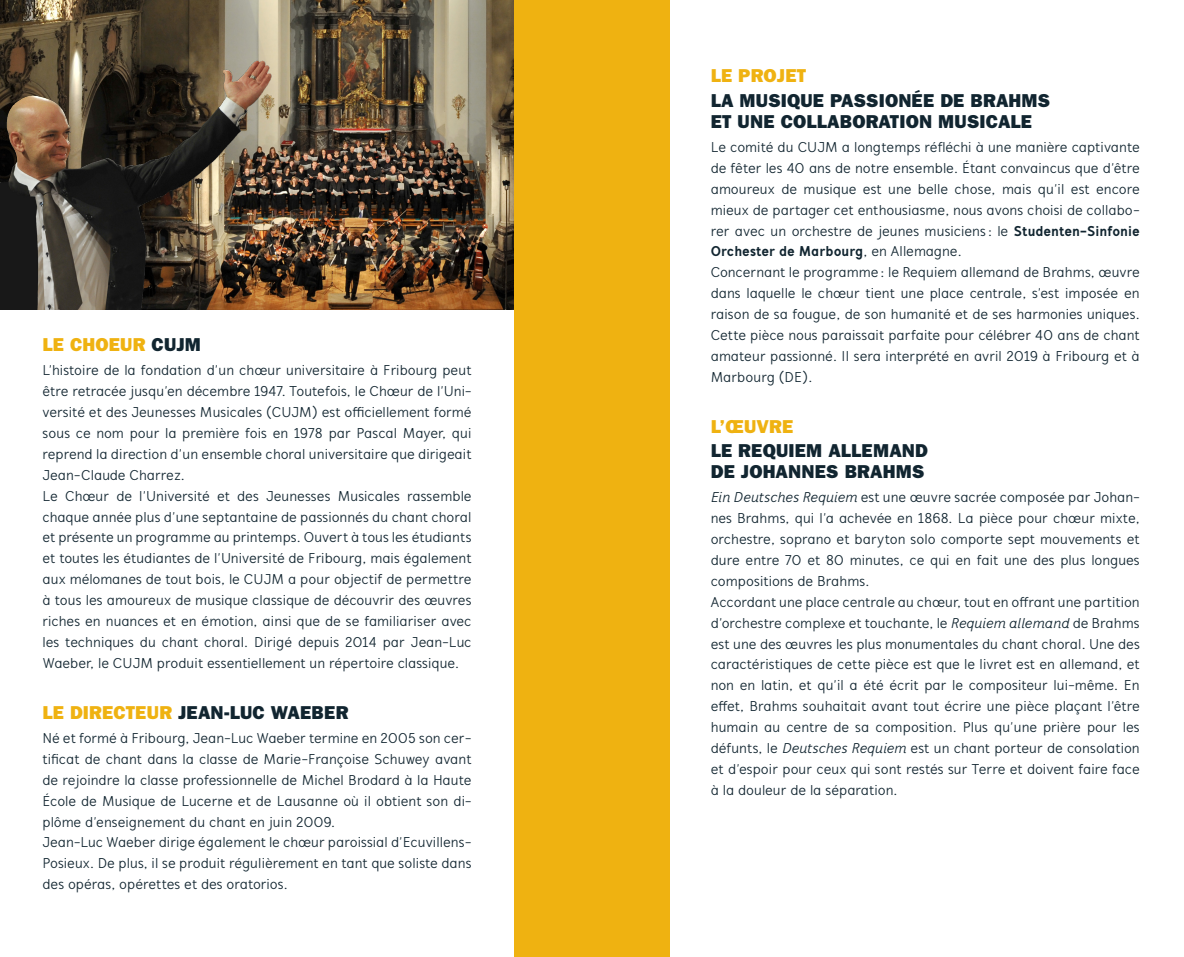
<style>
.page{position:relative;width:1184px;height:957px;background:#fff}
.page>*{position:absolute;margin:0;border:0;box-sizing:border-box;transform-origin:0 0}
.texte{font:800 18.75px/20.9px "Franklin Gothic LT";letter-spacing:.01em;color:#112530}
.texte-2{font:800 18.75px "Franklin Gothic LT";letter-spacing:.01em;color:#efb211}
.t1{font:14.62px/20.9px "Mucho Sans";letter-spacing:.005em;color:#112530;text-align:justify}
.s1{color:#112530}
.s2{color:#efb211}
.s3{font-weight:800}
.s4{font-style:italic}
</style>
<div class="page">
<img style="left:0;top:0;width:514px;height:309px">
<div style="left:592px;top:0;width:78px;height:957px;background:#efb211"></div>
<div style="left:514px;top:0;width:78px;height:957px;background:#efb211"></div>
<img style="left:0;top:5px;width:302px;height:304px">
<p class="texte-2" style="left:43px;top:333px;width:160px">LE CHOEUR <span class="s1">CUJM</span></p>
<p class="t1" style="left:43px;top:360px;width:430px">L’histoire de la fondation d’un chœur universitaire à Fribourg peut être retracée jusqu’en décembre 1947. Toutefois, le Chœur de l’Uni&shy;versité et des Jeunesses Musicales (CUJM) est officiellement formé sous ce nom pour la première fois en 1978 par Pascal Mayer, qui reprend la direction d’un ensemble choral universitaire que dirigeait Jean-Claude Charrez.</p>
<p class="t1" style="left:43px;top:485px;width:430px">Le Chœur de l’Université et des Jeunesses Musicales rassemble chaque année plus d’une septantaine de passionnés du chant choral et présente un programme au printemps. Ouvert à tous les étudiants et toutes les étudiantes de l’Université de Fribourg, mais également aux mélomanes de tout bois, le CUJM a pour objectif de permettre à tous les amoureux de musique classique de découvrir des œuvres riches en nuances et en émotion, ainsi que de se familiariser avec les techniques du chant choral. Dirigé depuis 2014 par Jean-Luc Waeber, le CUJM produit essentiellement un répertoire classique.</p>
<p class="texte" style="left:43px;top:702px;width:307px"><span class="s2">LE DIRECTEUR</span> JEAN-LUC WAEBER</p>
<p class="t1" style="left:43px;top:728px;width:430px">Né et formé à Fribourg, Jean-Luc Waeber termine en 2005 son cer&shy;tificat de chant dans la classe de Marie-Françoise Schuwey avant de rejoindre la classe professionnelle de Michel Brodard à la Haute École de Musique de Lucerne et de Lausanne où il obtient son di&shy;plôme d’enseignement du chant en juin 2009.</p>
<p class="t1" style="left:43px;top:832px;width:430px">Jean-Luc Waeber dirige également le chœur paroissial d’Ecuvillens-Posieux. De plus, il se produit régulièrement en tant que soliste dans des opéras, opérettes et des oratorios.</p>
<p class="texte-2" style="left:710px;top:65px;width:97px">LE PROJET</p>
<p class="texte" style="left:710px;top:90px;width:341px">LA MUSIQUE PASSIONÉE DE BRAHMS<br>ET UNE COLLABORATION MUSICALE</p>
<p class="t1" style="left:710px;top:137px;width:430px">Le comité du CUJM a longtemps réfléchi à une manière captivante de fêter les 40 ans de notre ensemble. Étant convaincus que d’être amoureux de musique est une belle chose, mais qu’il est encore mieux de partager cet enthousiasme, nous avons choisi de collabo&shy;rer avec un orchestre de jeunes musiciens: le <span class="s3">Studenten-Sinfonie Orchester de Marbourg</span>, en Allemagne.</p>
<p class="t1" style="left:710px;top:262px;width:430px">Concernant le programme : le Requiem allemand de Brahms, œuvre dans laquelle le chœur tient une place centrale, s’est imposée en raison de sa fougue, de son humanité et de ses harmonies uniques.<br>Cette pièce nous paraissait parfaite pour célébrer 40 ans de chant amateur passionné. Il sera interprété en avril 2019 à Fribourg et à Marbourg (DE).</p>
<p class="texte-2" style="left:710px;top:415px;width:84px">L’ŒUVRE</p>
<p class="texte" style="left:710px;top:440px;width:219px">LE REQUIEM ALLEMAND<br>DE JOHANNES BRAHMS</p>
<p class="t1" style="left:710px;top:487px;width:430px"><span class="s4">Ein Deutsches Requiem</span> est une œuvre sacrée composée par Johan&shy;nes Brahms, qui l’a achevée en 1868. La pièce pour chœur mixte, orchestre, soprano et baryton solo comporte sept mouvements et dure entre 70 et 80 minutes, ce qui en fait une des plus longues compositions de Brahms.</p>
<p class="t1" style="left:710px;top:591px;width:430px">Accordant une place centrale au chœur, tout en offrant une partition d’orchestre complexe et touchante, le <span class="s4">Requiem allemand</span> de Brahms est une des œuvres les plus monumentales du chant choral. Une des caractéristiques de cette pièce est que le livret est en allemand, et non en latin, et qu’il a été écrit par le compositeur lui-même. En effet, Brahms souhaitait avant tout écrire une pièce plaçant l’être humain au centre de sa composition. Plus qu’une prière pour les défunts, le <span class="s4">Deutsches Requiem</span> est un chant porteur de consolation et d’espoir pour ceux qui sont restés sur Terre et doivent faire face à la douleur de la séparation.</p>
</div>
